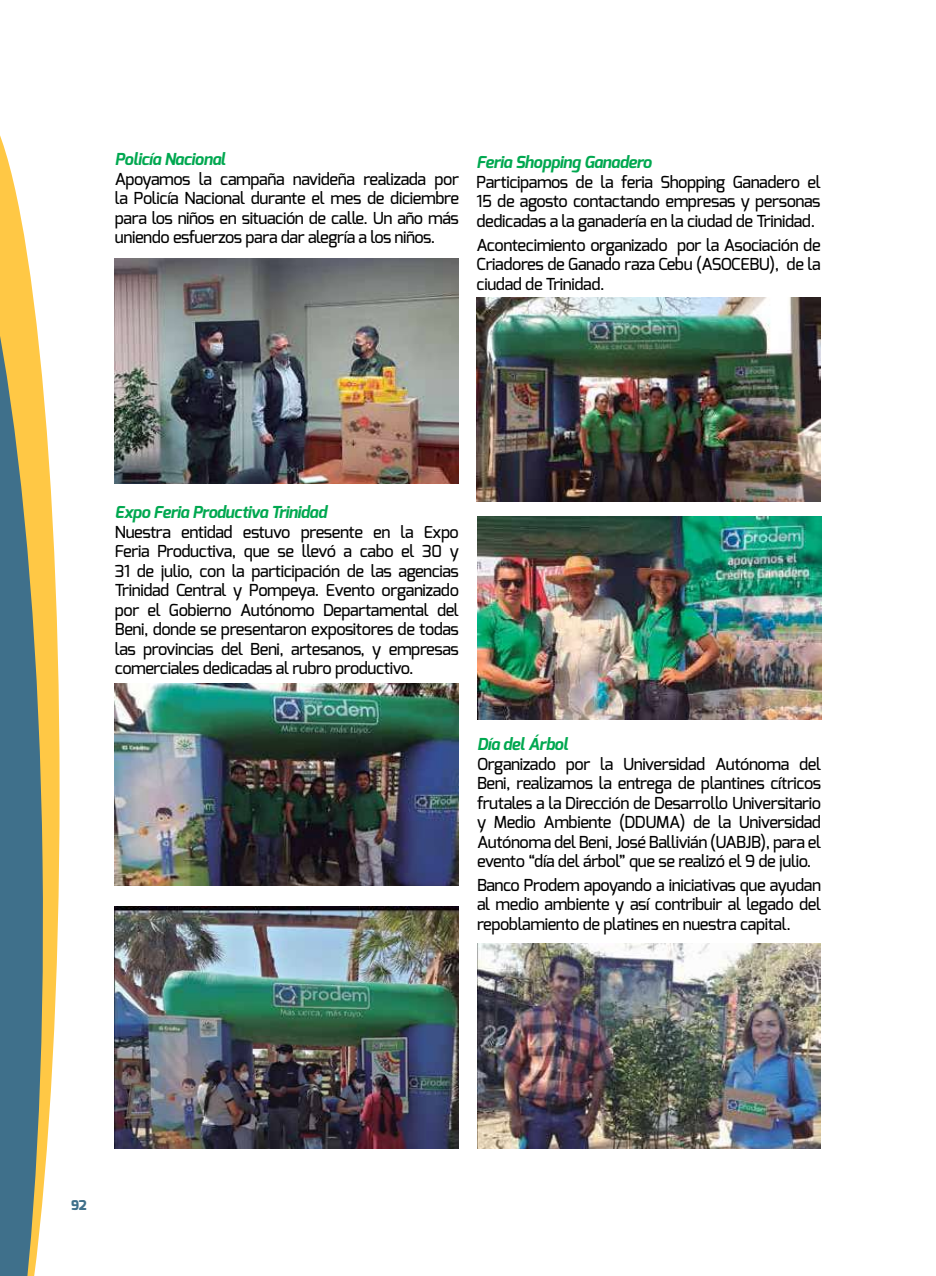
<style>
.page{position:relative;width:936px;height:1276px;background:#fff}
.page>*{position:absolute;margin:0;border:0;box-sizing:border-box;transform-origin:0 0}
.t1{font:500 16.5px/19.5px "Exo";letter-spacing:-.025em;color:#000;text-align:justify}
.t2{font:italic 700 16.5px "Exo";letter-spacing:-.025em;color:#00a850}
.t3{font:800 13.5px "Exo";color:#3f708b}
</style>
<div class="page">
<svg style="left:0;top:135px;width:60px;height:997px"></svg>
<svg style="left:0;top:140px;width:48px;height:1136px;background:#929c82"></svg>
<img style="left:476px;top:298px;width:344px;height:204px">
<img style="left:477px;top:943px;width:343px;height:205px">
<img style="left:115px;top:683px;width:344px;height:203px">
<img style="left:477px;top:516px;width:344px;height:203px">
<img style="left:115px;top:906px;width:344px;height:242px">
<img style="left:115px;top:258px;width:344px;height:226px">
<p class="t2" style="left:115px;top:149px;width:112px">Policía Nacional</p>
<p class="t1" style="left:115px;top:169px;width:345px">Apoyamos la campaña navideña realizada por la Policía Nacional durante el mes de diciembre para los niños en situación de calle. Un año más uniendo esfuerzos para dar alegría a los niños.</p>
<p class="t2" style="left:476px;top:152px;width:177px">Feria Shopping Ganadero</p>
<p class="t1" style="left:476px;top:172px;width:345px">Participamos de la feria Shopping Ganadero el 15 de agosto contactando empresas y personas dedicadas a la ganadería en la ciudad de Trinidad.</p>
<p class="t1" style="left:476px;top:235px;width:345px">Acontecimiento organizado por la Asociación de Criadores de Ganado raza Cebu (ASOCEBU), de la ciudad de Trinidad.</p>
<p class="t2" style="left:115px;top:502px;width:213px">Expo Feria Productiva Trinidad</p>
<p class="t1" style="left:115px;top:522px;width:345px">Nuestra entidad estuvo presente en la Expo Feria Productiva, que se llevó a cabo el 30 y 31 de julio, con la participación de las agencias Trinidad Central y Pompeya. Evento organizado por el Gobierno Autónomo Departamental del Beni, donde se presentaron expositores de todas las provincias del Beni, artesanos, y empresas comerciales dedicadas al rubro productivo.</p>
<p class="t2" style="left:477px;top:733px;width:93px">Día del Árbol</p>
<p class="t1" style="left:477px;top:753px;width:345px">Organizado por la Universidad Autónoma del Beni, realizamos la entrega de plantines cítricos frutales a la Dirección de Desarrollo Universitario y Medio Ambiente (DDUMA) de la Universidad Autónoma del Beni, José Ballivián (UABJB), para el evento “día del árbol” que se realizó el 9 de julio.</p>
<p class="t1" style="left:477px;top:875px;width:345px">Banco Prodem apoyando a iniciativas que ayudan al medio ambiente y así contribuir al legado del repoblamiento de platines en nuestra capital.</p>
<p class="t3" style="left:71px;top:1197px;width:17px">92</p>
</div>
